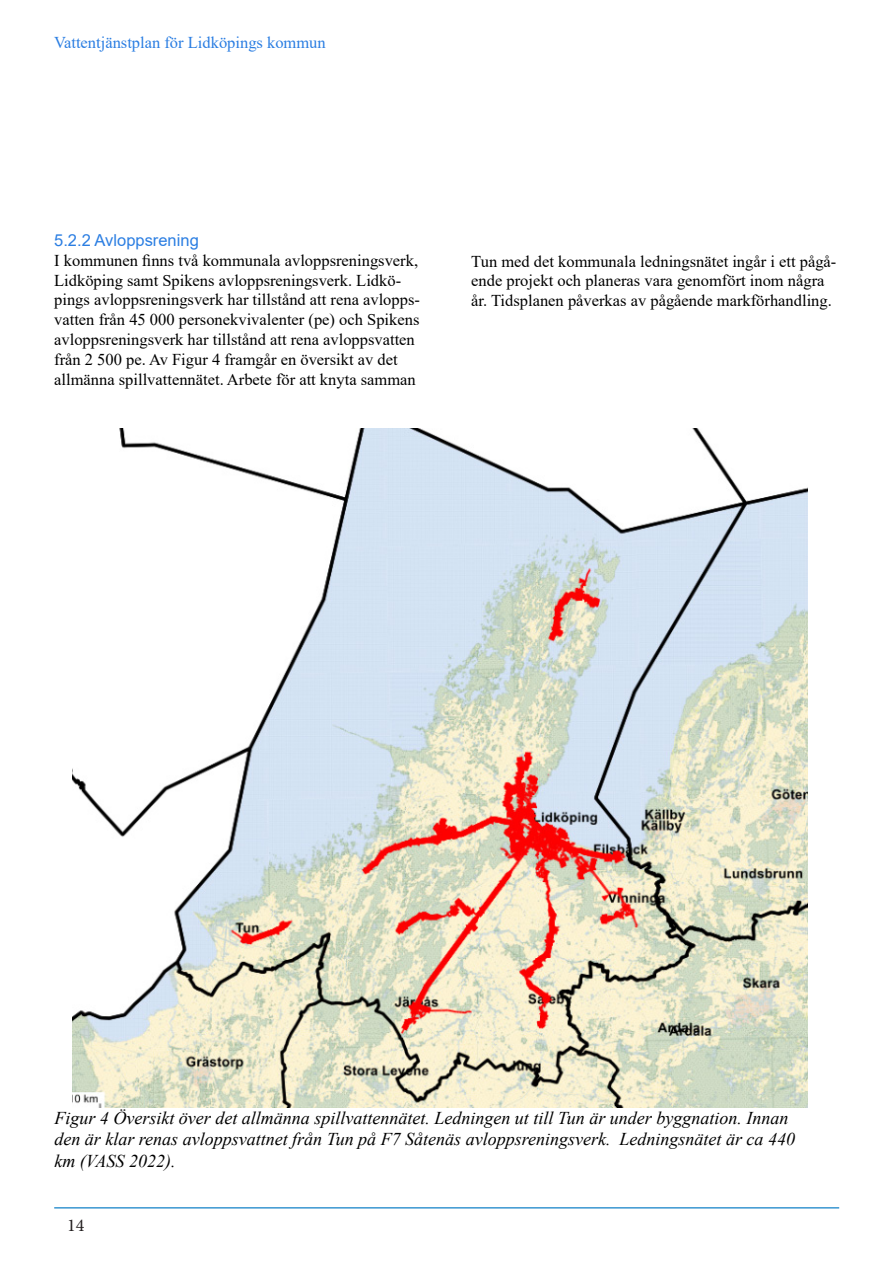
<style>
.page{position:relative;width:893px;height:1263px;background:#fff}
.page>*{position:absolute;margin:0;border:0;box-sizing:border-box;transform-origin:0 0}
.t1{font:italic 18px/21.6px "Times New Roman";color:#000}
.t2{font:18px "Minion Pro";color:#231f20}
.t3{font:16.5px/19.8px "Times New Roman";color:#000}
.t4{font:16.5px "Times New Roman";color:#2b7ee2}
.t5{font:16.5px "Arial";color:#2b7ee2}
</style>
<div class="page">
<hr style="left:54px;top:1207px;width:785px;height:1px;background:#3a96d1">
<img style="left:72px;top:429px;width:736px;height:678px">
<p class="t4" style="left:54px;top:30px;width:273px">Vattentjänstplan för Lidköpings kommun</p>
<p class="t5" style="left:54px;top:229px;width:146px">5.2.2 Avloppsrening</p>
<p class="t3" style="left:54px;top:250px;width:367px">I kommunen finns två kommunala avloppsreningsverk, Lidköping samt Spikens avloppsreningsverk. Lidkö&shy;pings avloppsreningsverk har tillstånd att rena avlopps&shy;vatten från 45 000 personekvivalenter (pe) och Spikens avloppsreningsverk har tillstånd att rena avloppsvatten från 2 500 pe. Av Figur 4 framgår en översikt av det allmänna spillvattennätet. Arbete för att knyta samman</p>
<p class="t3" style="left:471px;top:251px;width:367px">Tun med det kommunala ledningsnätet ingår i ett pågå&shy;ende projekt och planeras vara genomfört inom några år. Tidsplanen påverkas av pågående markförhandling.</p>
<p class="t1" style="left:54px;top:1106px;width:742px">Figur 4 Översikt över det allmänna spillvattennätet. Ledningen ut till Tun är under byggnation. Innan den är klar renas avloppsvattnet från Tun på F7 Såtenäs avloppsreningsverk. Ledningsnätet är ca 440 km (VASS 2022).</p>
<p class="t2" style="left:67px;top:1213px;width:19px">14</p>
</div>
